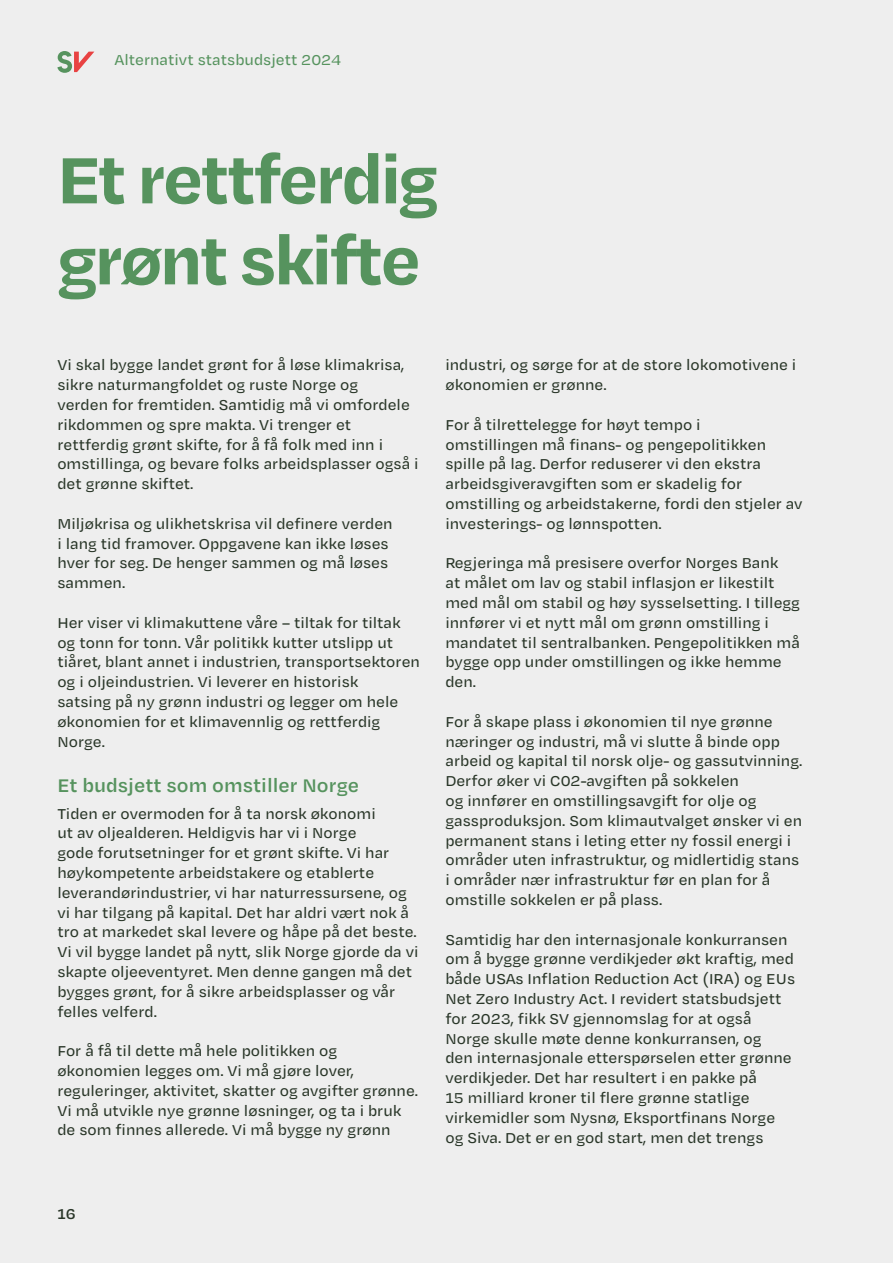
<style>
.page{position:relative;width:893px;height:1263px;background:#eee}
.page>*{position:absolute;margin:0;border:0;box-sizing:border-box;transform-origin:0 0}
.t1{font:700 75px/81px "Degular Text";letter-spacing:-.04em;color:#56935e}
.t2{font:600 21px "Degular Text";color:#56935e}
.t3{font:500 16.5px/19.8px "Degular Text";color:#293628}
.t4{font:500 16.5px "Degular Text";color:#56935e}
.t5{font:600 16.5px "Degular Text";color:#293628}
</style>
<div class="page">
<svg style="left:57px;top:51px;width:37px;height:22px"></svg>
<p class="t4" style="left:114px;top:50px;width:228px">Alternativt statsbudsjett 2024</p>
<h1 class="t1" style="left:57px;top:134px;width:383px">Et rettferdig grønt skifte</h1>
<p class="t3" style="left:57px;top:354px;width:363px">Vi skal bygge landet grønt for å løse klimakrisa, sikre naturmangfoldet og ruste Norge og<br>verden for fremtiden. Samtidig må vi omfordele rikdommen og spre makta. Vi trenger et rettferdig grønt skifte, for å få folk med inn i omstillinga, og bevare folks arbeidsplasser også i det grønne skiftet.</p>
<p class="t3" style="left:57px;top:513px;width:337px">Miljøkrisa og ulikhetskrisa vil definere verden i lang tid framover. Oppgavene kan ikke løses hver for seg. De henger sammen og må løses sammen.</p>
<p class="t3" style="left:57px;top:612px;width:364px">Her viser vi klimakuttene våre – tiltak for tiltak og tonn for tonn. Vår politikk kutter utslipp ut tiåret, blant annet i industrien, transportsektoren og i oljeindustrien. Vi leverer en historisk<br>satsing på ny grønn industri og legger om hele økonomien for et klimavennlig og rettferdig Norge.</p>
<p class="t2" style="left:57px;top:771px;width:303px">Et budsjett som omstiller Norge</p>
<p class="t3" style="left:57px;top:803px;width:363px">Tiden er overmoden for å ta norsk økonomi<br>ut av oljealderen. Heldigvis har vi i Norge<br>gode forutsetninger for et grønt skifte. Vi har høykompetente arbeidstakere og etablerte leverandørindustrier, vi har naturressursene, og vi har tilgang på kapital. Det har aldri vært nok å tro at markedet skal levere og håpe på det beste.<br>Vi vil bygge landet på nytt, slik Norge gjorde da vi skapte oljeeventyret. Men denne gangen må det bygges grønt, for å sikre arbeidsplasser og vår felles velferd.</p>
<p class="t3" style="left:57px;top:1040px;width:362px">For å få til dette må hele politikken og økonomien legges om. Vi må gjøre lover, reguleringer, aktivitet, skatter og avgifter grønne.<br>Vi må utvikle nye grønne løsninger, og ta i bruk de som finnes allerede. Vi må bygge ny grønn</p>
<p class="t3" style="left:445px;top:354px;width:352px">industri, og sørge for at de store lokomotivene i økonomien er grønne.</p>
<p class="t3" style="left:445px;top:414px;width:359px">For å tilrettelegge for høyt tempo i<br>omstillingen må finans- og pengepolitikken spille på lag. Derfor reduserer vi den ekstra arbeidsgiveravgiften som er skadelig for omstilling og arbeidstakerne, fordi den stjeler av investerings- og lønnspotten.</p>
<p class="t3" style="left:445px;top:552px;width:356px">Regjeringa må presisere overfor Norges Bank<br>at målet om lav og stabil inflasjon er likestilt med mål om stabil og høy sysselsetting. I tillegg innfører vi et nytt mål om grønn omstilling i mandatet til sentralbanken. Pengepolitikken må bygge opp under omstillingen og ikke hemme den.</p>
<p class="t3" style="left:445px;top:711px;width:359px">For å skape plass i økonomien til nye grønne næringer og industri, må vi slutte å binde opp arbeid og kapital til norsk olje- og gassutvinning.<br>Derfor øker vi C02-avgiften på sokkelen<br>og innfører en omstillingsavgift for olje og gassproduksjon. Som klimautvalget ønsker vi en permanent stans i leting etter ny fossil energi i områder uten infrastruktur, og midlertidig stans i områder nær infrastruktur før en plan for å omstille sokkelen er på plass.</p>
<p class="t3" style="left:445px;top:929px;width:351px">Samtidig har den internasjonale konkurransen om å bygge grønne verdikjeder økt kraftig, med både USAs Inflation Reduction Act (IRA) og EUs Net Zero Industry Act. I revidert statsbudsjett for 2023, fikk SV gjennomslag for at også Norge skulle møte denne konkurransen, og<br>den internasjonale etterspørselen etter grønne verdikjeder. Det har resultert i en pakke på<br>15 milliard kroner til flere grønne statlige virkemidler som Nysnø, Eksportfinans Norge og Siva. Det er en god start, men det trengs</p>
<p class="t5" style="left:57px;top:1202px;width:20px">16</p>
</div>
